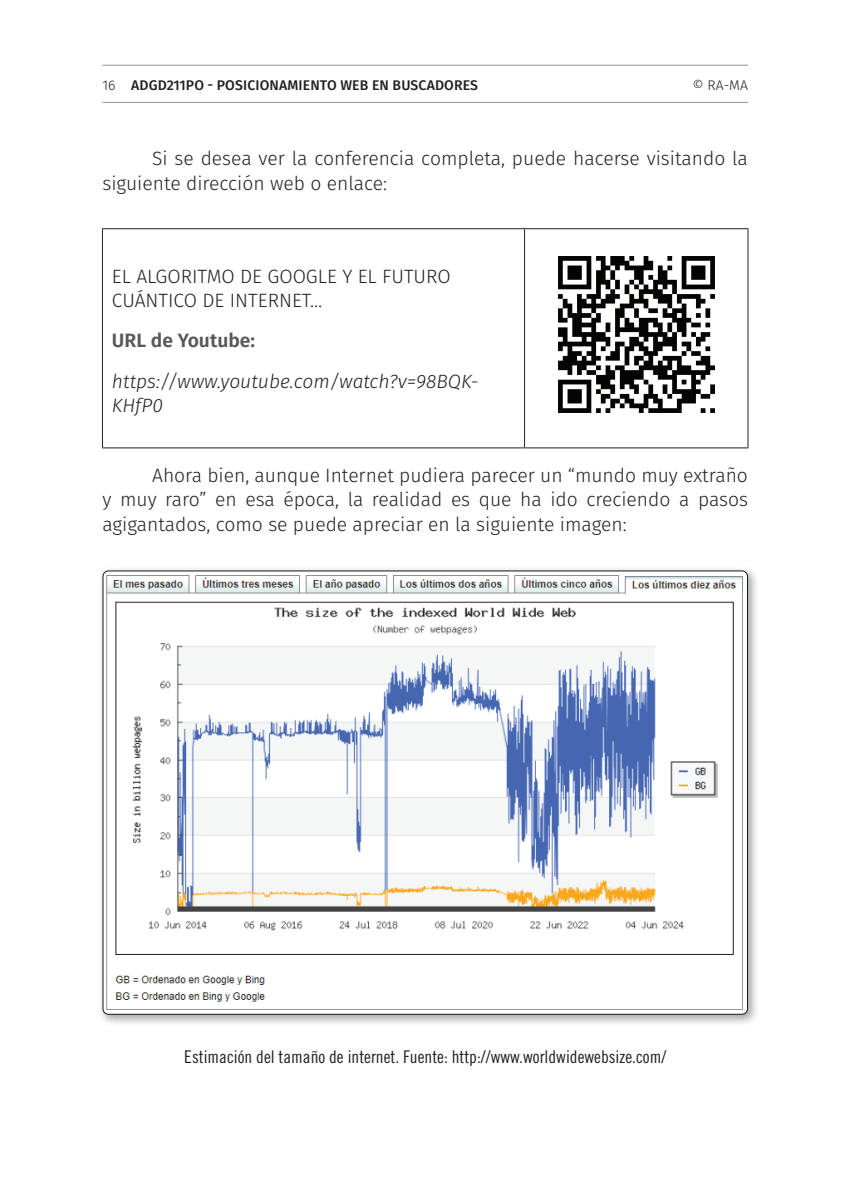
<style>
.page{position:relative;width:847px;height:1198px;background:#fff}
.page>*{position:absolute;margin:0;border:0;box-sizing:border-box;transform-origin:0 0}
.t1{font:300 19.25px/24.5px "Fira Sans";color:#231f20}
.t2{font:italic 300 19.25px/24.5px "Fira Sans";color:#231f20}
.t3{font:600 19.25px "Fira Sans";color:#57585a}
.t4{font:17.5px "Trade Gothic LT Std Cn 18";color:#231f20}
.t5{font:500 14px "Fira Sans";letter-spacing:.01em;color:#231f20}
.t6{font:300 14px "Fira Sans";color:#231f20}
.s1{font-weight:300}
</style>
<div class="page">
<hr style="left:102px;top:102px;width:645px;height:1px;background:#939598">
<hr style="left:102px;top:65px;width:645px;height:1px;background:#939598">
<hr style="left:102px;top:228px;width:422px;height:1px;background:#231f20">
<hr style="left:102px;top:229px;width:1px;height:218px;background:#231f20">
<hr style="left:524px;top:228px;width:224px;height:1px;background:#231f20">
<hr style="left:524px;top:229px;width:1px;height:218px;background:#231f20">
<hr style="left:747px;top:229px;width:1px;height:218px;background:#231f20">
<hr style="left:102px;top:447px;width:422px;height:1px;background:#231f20">
<hr style="left:524px;top:447px;width:224px;height:1px;background:#231f20">
<img style="left:558px;top:256px;width:157px;height:157px">
<div style="left:98px;top:565px;width:661px;height:461px;background:#231f20;opacity:.4"></div>
<img style="left:103px;top:571px;width:643px;height:442px">
<p class="t5" style="left:102px;top:74px;width:377px"><span class="s1">16</span> ADGD211PO - POSICIONAMIENTO WEB EN BUSCADORES</p>
<p class="t6" style="left:692px;top:75px;width:57px">© RA-MA</p>
<p class="t1" style="left:102px;top:146px;width:646px;text-indent:50px">Si se desea ver la conferencia completa, puede hacerse visitando la siguiente dirección web o enlace:</p>
<p class="t1" style="left:112px;top:263px;width:340px">EL ALGORITMO DE GOOGLE Y EL FUTURO<br>CUÁNTICO DE INTERNET…</p>
<p class="t3" style="left:112px;top:325px;width:145px">URL de Youtube:</p>
<p class="t2" style="left:112px;top:368px;width:368px">https://www.youtube.com/watch?v=98BQK-<br>KHfP0</p>
<p class="t1" style="left:102px;top:462px;width:646px;text-align:justify;text-indent:50px">Ahora bien, aunque Internet pudiera parecer un “mundo muy extraño y muy raro” en esa época, la realidad es que ha ido creciendo a pasos agigantados, como se puede apreciar en la siguiente imagen:</p>
<p class="t4" style="left:184px;top:1045px;width:483px">Estimación del tamaño de internet. Fuente: http://www.worldwidewebsize.com/</p>
</div>
